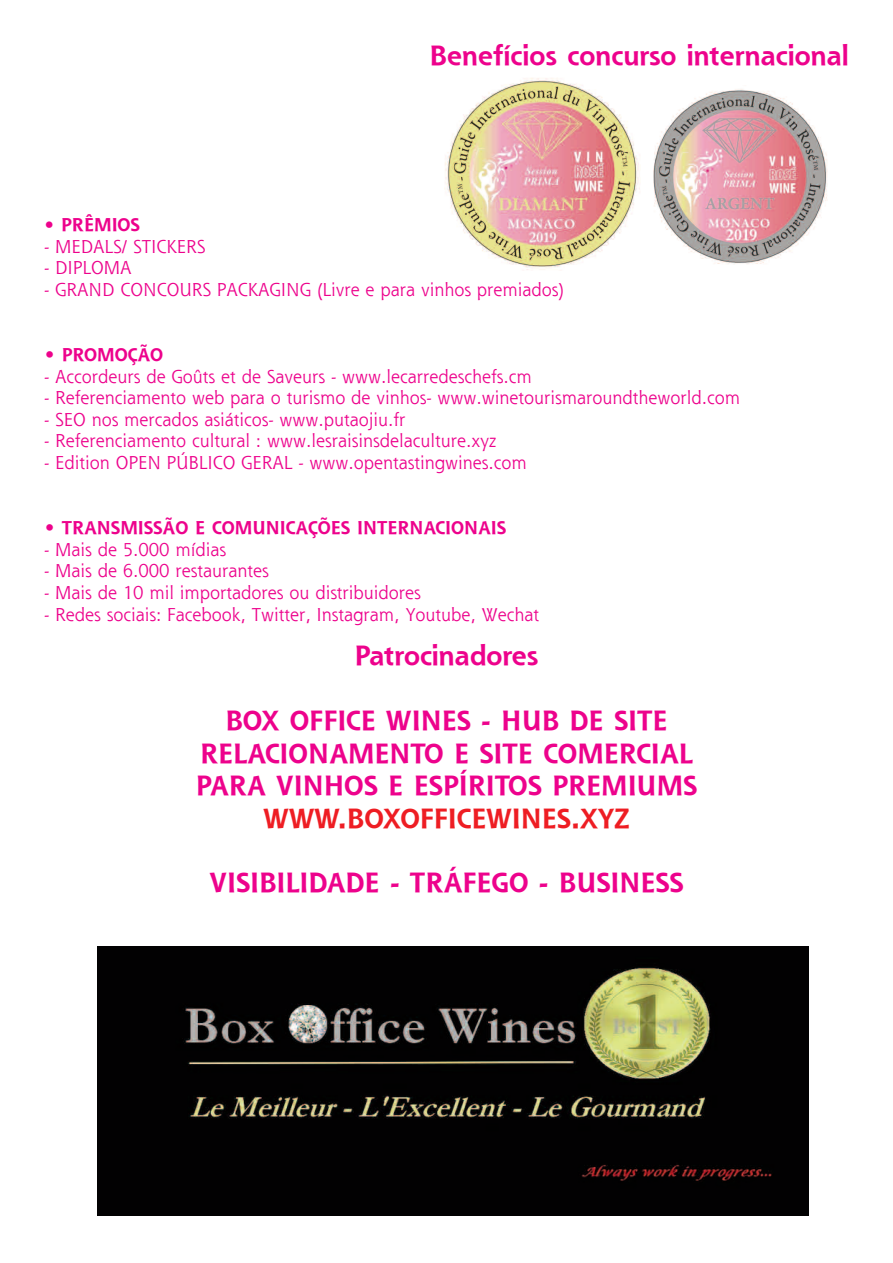
<style>
.page{position:relative;width:893px;height:1263px;background:#fff}
.page>*{position:absolute;margin:0;border:0;box-sizing:border-box;transform-origin:0 0}
.t1{font:700 27px/32.4px "Shannon";color:#ed028c;text-align:center}
.t2{font:700 27px "Shannon";color:#ee1d23}
.t3{font:18px "Shannon";color:#ed028c}
.t4{font:700 18px "Shannon";color:#ed028c}
.s1{font-weight:400}
</style>
<div class="page">
<img style="left:98px;top:946px;width:710px;height:269px">
<img style="left:653px;top:89px;width:175px;height:175px">
<img style="left:445px;top:78px;width:195px;height:192px">
<h1 class="t1" style="left:430px;top:39px;width:421px">Benefícios concurso internacional</h1>
<p class="t4" style="left:44px;top:214px;width:97px"><span class="s1">•</span> PRÊMIOS</p>
<p class="t3" style="left:44px;top:239px;width:163px">- MEDALS/ STICKERS</p>
<p class="t3" style="left:44px;top:261px;width:89px">- DIPLOMA</p>
<p class="t3" style="left:44px;top:282px;width:521px">- GRAND CONCOURS PACKAGING (Livre e para vinhos premiados)</p>
<p class="t4" style="left:44px;top:344px;width:121px">• PROMOÇÃO</p>
<p class="t3" style="left:44px;top:369px;width:489px">- Accordeurs de Goûts et de Saveurs - www.lecarredeschefs.cm</p>
<p class="t3" style="left:44px;top:391px;width:698px">- Referenciamento web para o turismo de vinhos- www.winetourismaroundtheworld.com</p>
<p class="t3" style="left:44px;top:412px;width:363px">- SEO nos mercados asiáticos- www.putaojiu.fr</p>
<p class="t3" style="left:44px;top:434px;width:454px">- Referenciamento cultural : www.lesraisinsdelaculture.xyz</p>
<p class="t3" style="left:44px;top:456px;width:484px">- Edition OPEN PÚBLICO GERAL - www.opentastingwines.com</p>
<p class="t4" style="left:44px;top:517px;width:464px">• TRANSMISSÃO E COMUNICAÇÕES INTERNACIONAIS</p>
<p class="t3" style="left:44px;top:542px;width:184px">- Mais de 5.000 mídias</p>
<p class="t3" style="left:44px;top:564px;width:226px">- Mais de 6.000 restaurantes</p>
<p class="t3" style="left:44px;top:585px;width:378px">- Mais de 10 mil importadores ou distribuidores</p>
<p class="t3" style="left:44px;top:607px;width:497px">- Redes sociais: Facebook, Twitter, Instagram, Youtube, Wechat</p>
<h1 class="t1" style="left:354px;top:639px;width:185px">Patrocinadores</h1>
<h1 class="t1" style="left:196px;top:704px;width:503px">BOX OFFICE WINES - HUB DE SITE<br>RELACIONAMENTO E SITE COMERCIAL<br>PARA VINHOS E ESPÍRITOS PREMIUMS</h1>
<h1 class="t2" style="left:264px;top:802px;width:367px">WWW.BOXOFFICEWINES.XYZ</h1>
<h1 class="t1" style="left:210px;top:867px;width:475px">VISIBILIDADE - TRÁFEGO - BUSINESS</h1>
</div>
